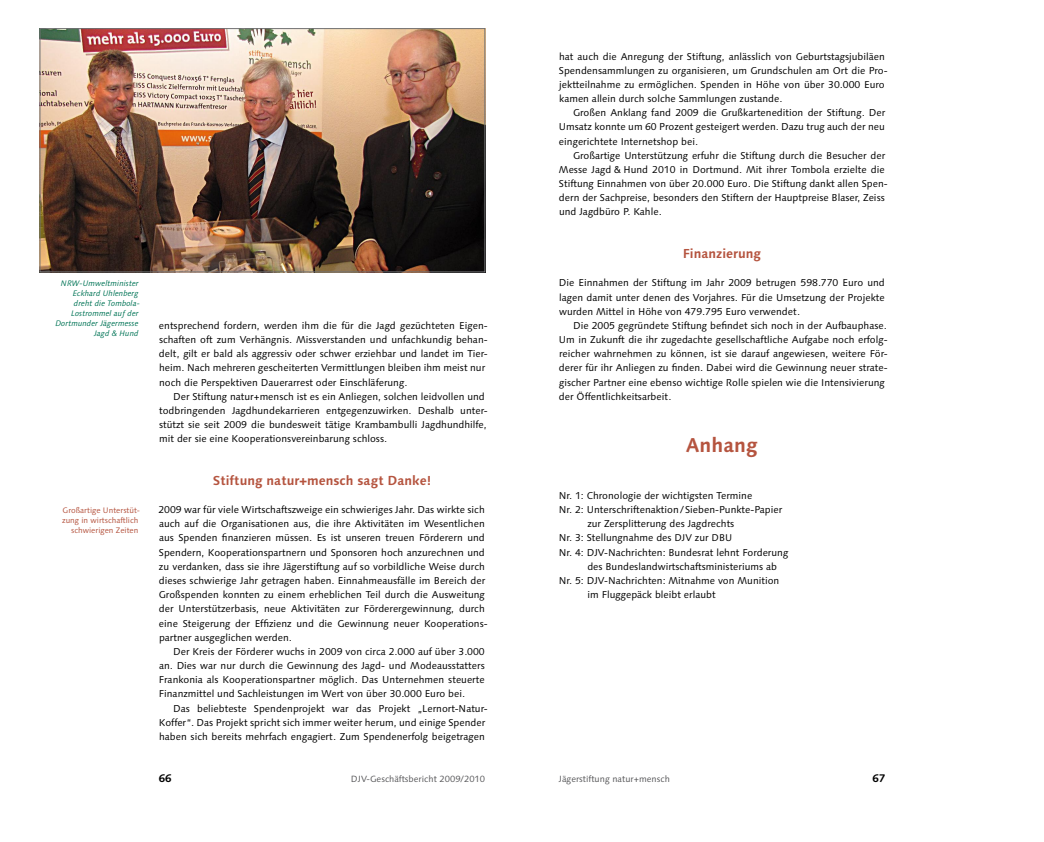
<style>
.page{position:relative;width:1044px;height:842px;background:#fff}
.page>*{position:absolute;margin:0;border:0;box-sizing:border-box;transform-origin:0 0}
.t1{font:700 20px "Linotype Syntax";color:#b5543f}
.t2{font:700 13px "Linotype Syntax";color:#b5543f}
.t3{font:700 11px "Linotype Syntax";color:#000}
.t4{font:10px/14.2px "Linotype Syntax";color:#000}
.t5{font:9px "Linotype Syntax";color:#58585a}
.t6{font:italic 8px/10px "Linotype Syntax";color:#007456;text-align:right}
.t7{font:8px/10px "Linotype Syntax";color:#b5543f;text-align:right}
.s1{font-size:9.8px}
</style>
<div class="page">
<img style="left:42px;top:30px;width:441px;height:240px">
<div style="left:40px;top:28px;width:445px;height:244px;border:1px solid #707173"></div>
<p class="t6" style="left:55px;top:279px;width:86px">NRW-Umweltminister<br>Eckhard Uhlenberg dreht die Tombola-<br>Lostrommel auf der<br>Dortmunder Jägermesse<br>Jagd &amp; Hund</p>
<p class="t7" style="left:62px;top:505px;width:79px">Großartige Unterstüt&shy;zung in wirtschaftlich schwierigen Zeiten</p>
<p class="t4" style="left:159px;top:318px;width:330px">entsprechend fordern, werden ihm die für die Jagd gezüchteten Eigen&shy;schaften oft zum Verhängnis. Missverstanden und unfachkundig behan&shy;delt, gilt er bald als aggressiv oder schwer erziehbar und landet im Tier&shy;heim. Nach mehreren gescheiterten Vermittlungen bleiben ihm meist nur noch die Perspektiven Dauerarrest oder Einschläferung.</p>
<p class="t4" style="left:159px;top:389px;width:330px;text-indent:14px">Der Stiftung natur+mensch ist es ein Anliegen, solchen leidvollen und todbringenden Jagdhundekarrieren entgegenzuwirken. Deshalb unter&shy;stützt sie seit 2009 die bundesweit tätige Krambambulli Jagdhundhilfe, mit der sie eine Kooperationsvereinbarung schloss.</p>
<h2 class="t2" style="left:213px;top:472px;width:220px">Stiftung natur+mensch sagt Danke!</h2>
<p class="t4" style="left:158px;top:503px;width:331px">2009 war für viele Wirtschaftszweige ein schwieriges Jahr. Das wirkte sich auch auf die Organisationen aus, die ihre Aktivitäten im Wesentlichen aus Spenden finanzieren müssen. Es ist unseren treuen Förderern und Spendern, Kooperationspartnern und Sponsoren hoch anzurechnen und zu verdanken, dass sie ihre Jägerstiftung auf so vorbildliche Weise durch dieses schwierige Jahr getragen haben. Einnahmeausfälle im Bereich der Großspenden konnten zu einem erheblichen Teil durch die Ausweitung der Unterstützerbasis, neue Aktivitäten zur Förderergewinnung, durch eine Steigerung der Effizienz und die Gewinnung neuer Kooperations&shy;partner ausgeglichen werden.</p>
<p class="t4" style="left:159px;top:644px;width:327px;text-align:justify;text-indent:14px">Der Kreis der Förderer wuchs in 2009 von circa 2.000 auf über 3.000 an. Dies war nur durch die Gewinnung des Jagd- und Modeausstatters Frankonia als Kooperationspartner möglich. Das Unternehmen steuerte Finanzmittel und Sachleistungen im Wert von über 30.000 Euro bei.</p>
<p class="t4" style="left:159px;top:701px;width:330px;text-indent:14px">Das beliebteste Spendenprojekt war das Projekt „Lernort-Natur-<br>Koffer“. Das Projekt spricht sich immer weiter herum, und einige Spender haben sich bereits mehrfach engagiert. Zum Spendenerfolg beigetragen</p>
<p class="t4" style="left:559px;top:49px;width:330px">hat auch die Anregung der Stiftung, anlässlich von Geburtstagsjubiläen Spendensammlungen zu organisieren, um Grundschulen am Ort die Pro&shy;jektteilnahme zu ermöglichen. Spenden in Höhe von über 30.000 Euro kamen allein durch solche Sammlungen zustande.</p>
<p class="t4" style="left:558px;top:106px;width:328px;text-align:justify;text-indent:14px">Großen Anklang fand 2009 die Grußkartenedition der Stiftung. Der Umsatz konnte um 60 Prozent gesteigert werden. Dazu trug auch der neu eingerichtete Internetshop bei.</p>
<p class="t4" style="left:558px;top:148px;width:330px;text-indent:14px">Großartige Unterstützung erfuhr die Stiftung durch die Besucher der Messe Jagd &amp; Hund 2010 in Dortmund. Mit ihrer Tombola erzielte die Stiftung Einnahmen von über 20.000 Euro. Die Stiftung dankt allen Spen&shy;dern der Sachpreise, besonders den Stiftern der Hauptpreise Blaser, Zeiss und Jagdbüro P. Kahle.</p>
<h2 class="t2" style="left:682px;top:245px;width:80px">Finanzierung</h2>
<p class="t4" style="left:559px;top:276px;width:327px;text-align:justify">Die Einnahmen der Stiftung im Jahr 2009 betrugen 598.770 Euro und lagen damit unter denen des Vorjahres. Für die Umsetzung der Projekte wurden Mittel in Höhe von 479.795 Euro verwendet.</p>
<p class="t4" style="left:558px;top:318px;width:330px;text-indent:14px">Die 2005 gegründete Stiftung befindet sich noch in der Aufbauphase.<br>Um in Zukunft die ihr zugedachte gesellschaftliche Aufgabe noch erfolg&shy;reicher wahrnehmen zu können, ist sie darauf angewiesen, weitere För&shy;derer für ihr Anliegen zu finden. Dabei wird die Gewinnung neuer strate&shy;gischer Partner eine ebenso wichtige Rolle spielen wie die Intensivierung der Öffentlichkeitsarbeit.</p>
<h1 class="t1" style="left:686px;top:433px;width:73px">Anhang</h1>
<p class="t4" style="left:559px;top:488px;width:195px">Nr. 1: Chronologie der wichtigsten Termine</p>
<p class="t4" style="left:559px;top:503px;width:225px">Nr. 2: Unterschriftenaktion/Sieben-Punkte-Papier</p>
<p class="t4" style="left:587px;top:517px;width:148px">zur Zersplitterung des Jagdrechts</p>
<p class="t4" style="left:559px;top:531px;width:175px">Nr. 3: Stellungnahme des <span class="s1">DJV</span> zur <span class="s1">DBU</span></p>
<p class="t4" style="left:559px;top:545px;width:231px">Nr. 4: DJV-Nachrichten: Bundesrat lehnt Forderung</p>
<p class="t4" style="left:587px;top:559px;width:191px">des Bundeslandwirtschaftsministeriums ab</p>
<p class="t4" style="left:559px;top:573px;width:222px">Nr. 5: DJV-Nachrichten: Mitnahme von Munition</p>
<p class="t4" style="left:587px;top:588px;width:129px">im Fluggepäck bleibt erlaubt</p>
<p class="t3" style="left:159px;top:772px;width:14px">66</p>
<p class="t5" style="left:351px;top:774px;width:136px">DJV-Geschäftsbericht 2009/2010</p>
<p class="t5" style="left:558px;top:774px;width:112px">Jägerstiftung natur+mensch</p>
<p class="t3" style="left:872px;top:772px;width:14px">67</p>
</div>
